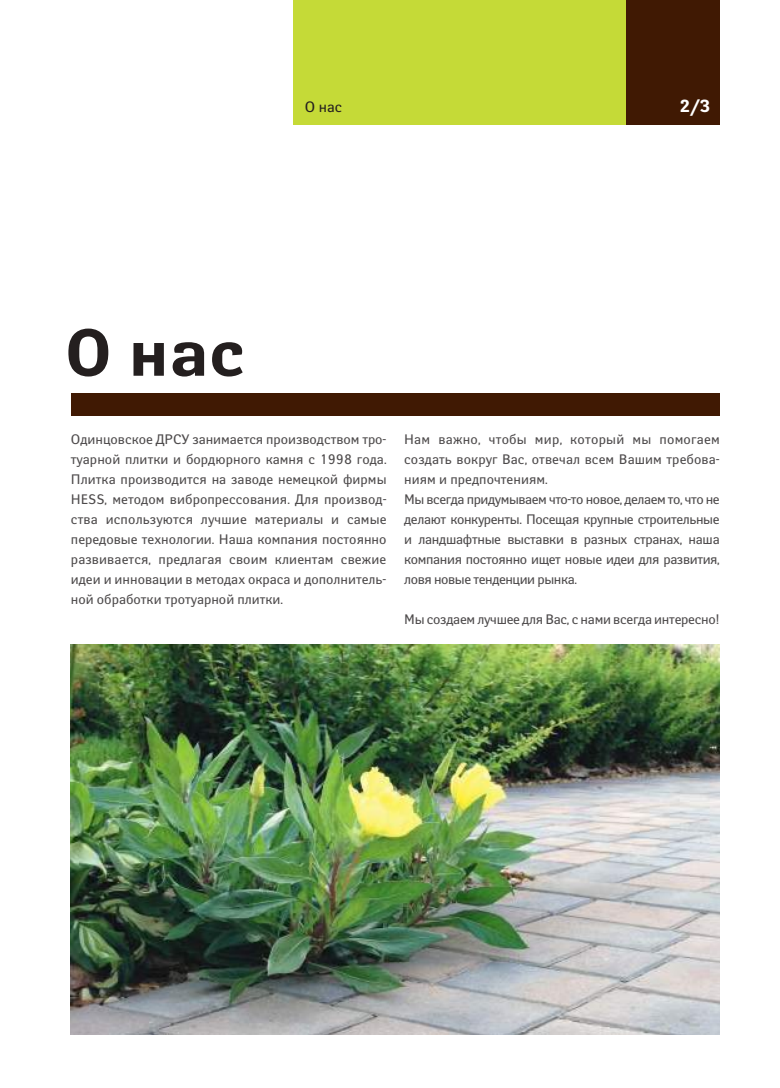
<style>
.page{position:relative;width:780px;height:1088px;background:#fff}
.page>*{position:absolute;margin:0;border:0;box-sizing:border-box;transform-origin:0 0}
.t1{font:700 66.25px "Yanus";color:#241f1f}
.t2{font:700 17.5px "Yanus";color:#fff}
.t3{font:15px "Yanus";color:#241f1f}
.t4{font:13.75px/20px "Yanus";letter-spacing:-.02em;color:#4e4b4c;text-align:justify}
</style>
<div class="page">
<div style="left:293px;top:0;width:416px;height:124px;background:#c5da37"></div>
<div style="left:626px;top:0;width:93px;height:124px;background:#401903"></div>
<div style="left:71px;top:393px;width:648px;height:23px;background:#401903"></div>
<img style="left:71px;top:644px;width:648px;height:391px">
<p class="t3" style="left:305px;top:98px;width:39px">О нас</p>
<h1 class="t1" style="left:64px;top:314px;width:182px">О нас</h1>
<p class="t2" style="left:679px;top:95px;width:33px">2/3</p>
<p class="t4" style="left:71px;top:429px;width:317px">Одинцовское ДРСУ занимается производством тро&shy;туарной плитки и бордюрного камня с 1998 года.<br>Плитка производится на заводе немецкой фирмы HESS, методом вибропрессования. Для производ&shy;ства используются лучшие материалы и самые передовые технологии. Наша компания постоянно развивается, предлагая своим клиентам свежие идеи и инновации в методах окраса и дополнитель&shy;ной обработки тротуарной плитки.</p>
<p class="t4" style="left:404px;top:429px;width:317px;text-align:left">Нам важно, чтобы мир, который мы помогаем создать вокруг Вас, отвечал всем Вашим требова&shy;ниям и предпочтениям.<br>Мы всегда придумываем что-то новое, делаем то, что не делают конкуренты. Посещая крупные строительные и ландшафтные выставки в разных странах, наша компания постоянно ищет новые идеи для развития, ловя новые тенденции рынка.</p>
<p class="t4" style="left:404px;top:609px;width:317px">Мы создаем лучшее для Вас, с нами всегда интересно!</p>
</div>
